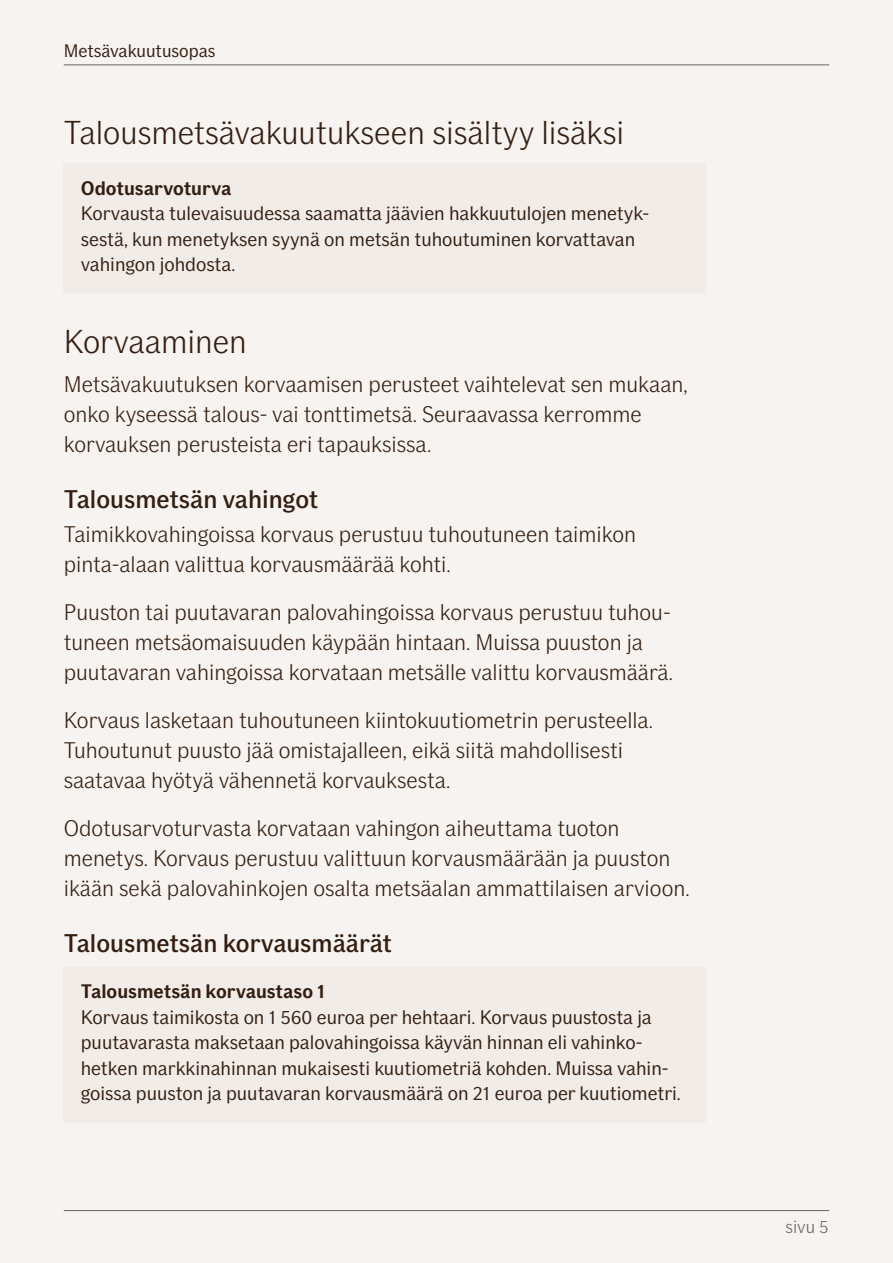
<style>
.page{position:relative;width:893px;height:1263px;background:#f6f3f0}
.page>*{position:absolute;margin:0;border:0;box-sizing:border-box;transform-origin:0 0}
.t1{font:300 33px "If Sans";color:#331e11}
.t2{font:500 25.5px "If Sans";color:#331e11}
.t3{font:300 22.5px/30px "If Sans";color:#331e11}
.t4{font:19.5px/25.5px "If Sans";color:#331e11}
.t5{font:700 19.5px "If Sans";color:#331e11}
.t6{font:18px "If Sans";color:#331e11}
.t7{font:300 18px "If Sans";color:#6e625e}
</style>
<div class="page">
<hr style="left:64px;top:64px;width:765px;height:1px;background:#6e625e">
<hr style="left:64px;top:1210px;width:765px;height:1px;background:#6e625e">
<div style="left:64px;top:163px;width:642px;height:130px;background:#f1ece8"></div>
<div style="left:64px;top:967px;width:642px;height:155px;background:#f1ece8"></div>
<p class="t6" style="left:64px;top:40px;width:153px">Metsävakuutusopas</p>
<h1 class="t1" style="left:64px;top:114px;width:562px">Talousmetsävakuutukseen sisältyy lisäksi</h1>
<p class="t5" style="left:81px;top:177px;width:152px">Odotusarvoturva</p>
<p class="t4" style="left:81px;top:201px;width:570px">Korvausta tulevaisuudessa saamatta jäävien hakkuutulojen menetyk&shy;sestä, kun menetyksen syynä on metsän tuhoutuminen korvattavan vahingon johdosta.</p>
<h1 class="t1" style="left:64px;top:323px;width:184px">Korvaaminen</h1>
<p class="t3" style="left:64px;top:369px;width:625px">Metsävakuutuksen korvaamisen perusteet vaihtelevat sen mukaan, onko kyseessä talous- vai tonttimetsä. Seuraavassa kerromme korvauksen perusteista eri tapauksissa.</p>
<p class="t2" style="left:64px;top:484px;width:256px">Talousmetsän vahingot</p>
<p class="t3" style="left:64px;top:519px;width:574px">Taimikkovahingoissa korvaus perustuu tuhoutuneen taimikon pinta-alaan valittua korvausmäärää kohti.</p>
<p class="t3" style="left:64px;top:597px;width:611px">Puuston tai puutavaran palovahingoissa korvaus perustuu tuhou&shy;tuneen metsäomaisuuden käypään hintaan. Muissa puuston ja puutavaran vahingoissa korvataan metsälle valittu korvausmäärä.</p>
<p class="t3" style="left:64px;top:705px;width:591px">Korvaus lasketaan tuhoutuneen kiintokuutiometrin perusteella.<br>Tuhoutunut puusto jää omistajalleen, eikä siitä mahdollisesti saatavaa hyötyä vähennetä korvauksesta.</p>
<p class="t3" style="left:64px;top:813px;width:627px">Odotusarvoturvasta korvataan vahingon aiheuttama tuoton menetys. Korvaus perustuu valittuun korvausmäärään ja puuston ikään sekä palovahinkojen osalta metsäalan ammattilaisen arvioon.</p>
<p class="t2" style="left:64px;top:928px;width:330px">Talousmetsän korvausmäärät</p>
<p class="t5" style="left:81px;top:980px;width:246px">Talousmetsän korvaustaso 1</p>
<p class="t4" style="left:81px;top:1004px;width:601px">Korvaus taimikosta on 1 560 euroa per hehtaari. Korvaus puustosta ja puutavarasta maksetaan palovahingoissa käyvän hinnan eli vahinko&shy;hetken markkinahinnan mukaisesti kuutiometriä kohden. Muissa vahin&shy;goissa puuston ja puutavaran korvausmäärä on 21 euroa per kuutiometri.</p>
<p class="t7" style="left:785px;top:1217px;width:44px">sivu 5</p>
</div>
